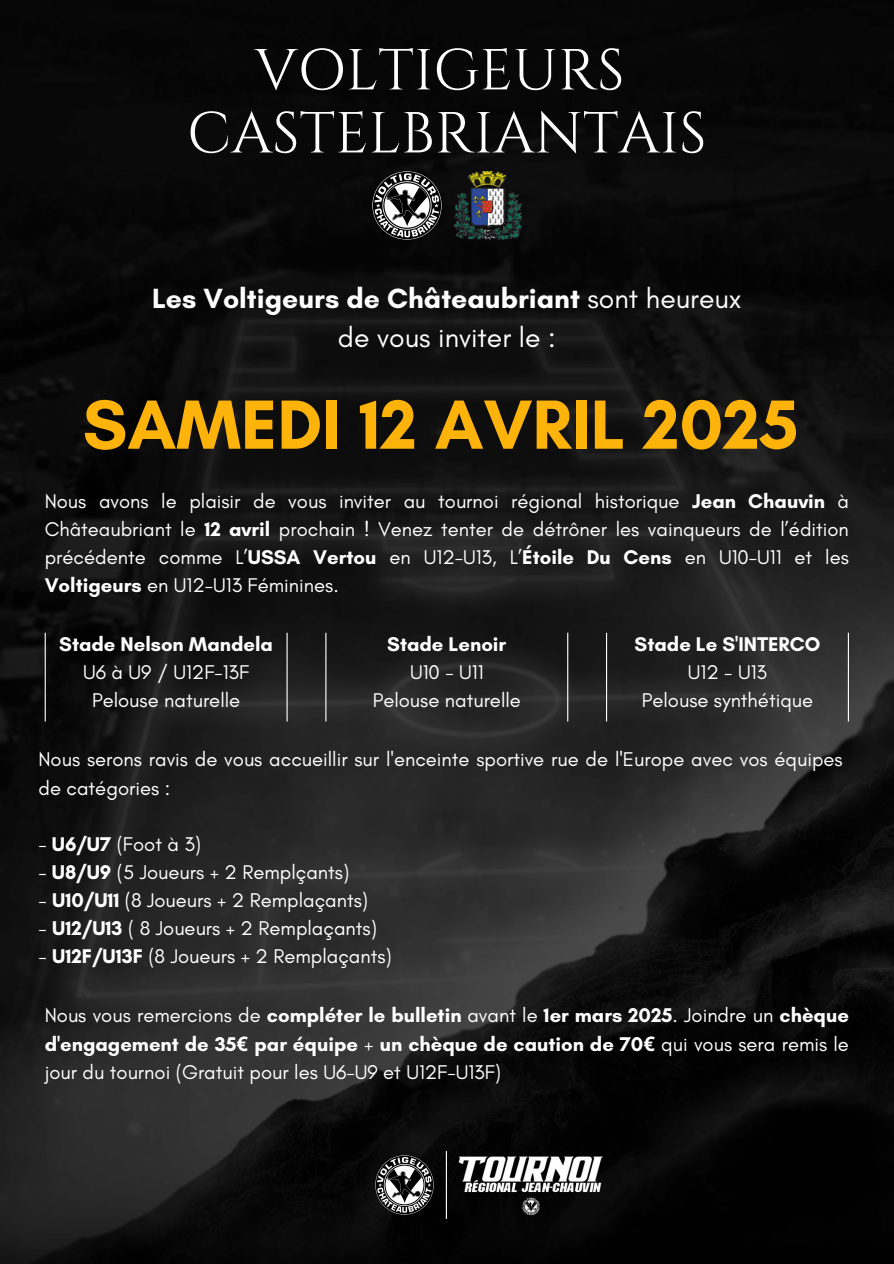
<style>
.page{position:relative;width:894px;height:1264px;background:#fff}
.page>*{position:absolute;margin:0;border:0;box-sizing:border-box;transform-origin:0 0}
.t1{font:700 70.8px "Glacial Indifference";color:#feb30b}
.t2{font:57.6px/63px "Cinzel";color:#fff;text-align:center}
.t3{font:700 28.35px/39.3px "Glacial Indifference";color:#fff;text-align:center}
.t4{font:20.25px/28.2px "Glacial Indifference";color:#fff;text-align:justify}
.t5{font:700 20.25px "Glacial Indifference";color:#fff}
.s1{font-weight:400}
.s2{font-weight:700}
.s3{font-family:"Noto Sans";font-weight:700}
</style>
<div class="page">
<img style="left:0;top:0;width:893px;height:1263px">
<img style="left:372px;top:171px;width:69px;height:69px">
<img style="left:453px;top:171px;width:68px;height:69px">
<hr style="left:286px;top:632px;width:1px;height:89px;background:#fff">
<hr style="left:45px;top:632px;width:1px;height:89px;background:#fff">
<hr style="left:567px;top:632px;width:1px;height:89px;background:#fff">
<hr style="left:325px;top:632px;width:1px;height:89px;background:#fff">
<hr style="left:847px;top:632px;width:1px;height:89px;background:#fff">
<hr style="left:605px;top:632px;width:2px;height:89px;background:#fff">
<hr style="left:445px;top:1150px;width:2px;height:68px;background:#fff">
<img style="left:375px;top:1155px;width:58px;height:59px">
<img style="left:453px;top:1150px;width:157px;height:71px">
<p class="t2" style="left:187px;top:41px;width:520px">VOLTIGEURS<br>CASTELBRIANTAIS</p>
<p class="t3" style="left:152px;top:278px;width:590px">Les Voltigeurs de Châteaubriant <span class="s1">sont heureux de vous inviter le :</span></p>
<h2 class="t1" style="left:83px;top:381px;width:717px">SAMEDI 12 AVRIL 2025</h2>
<p class="t4" style="left:45px;top:486px;width:805px">Nous avons le plaisir de vous inviter au tournoi régional historique <span class="s2">Jean Chauvin</span> à Châteaubriant le <span class="s2">12 avril</span> prochain ! Venez tenter de détrôner les vainqueurs de l’édition précédente comme L’<span class="s2">USSA Vertou</span> en U12-U13, L’<span class="s2">Étoile Du Cens</span> en U10-U11 et les <span class="s2">Voltigeurs</span> en U12-U13 Féminines.</p>
<p class="t5" style="left:59px;top:631px;width:215px">Stade Nelson Mandela</p>
<p class="t4" style="left:83px;top:658px;width:167px">U6 à U9 / U12F-13F</p>
<p class="t4" style="left:92px;top:686px;width:150px">Pelouse naturelle</p>
<p class="t5" style="left:387px;top:631px;width:120px">Stade Lenoir</p>
<p class="t4" style="left:410px;top:658px;width:75px">U10 - U11</p>
<p class="t4" style="left:372px;top:686px;width:150px">Pelouse naturelle</p>
<p class="t5" style="left:634px;top:631px;width:187px">Stade Le S'INTERCO</p>
<p class="t4" style="left:687px;top:658px;width:81px">U12 - U13</p>
<p class="t4" style="left:641px;top:686px;width:173px">Pelouse synthétique</p>
<h1 class="t4" style="left:38px;top:745px;width:805px">Nous serons ravis de vous accueillir sur l'enceinte sportive rue de l'Europe avec vos équipes de catégories :</h1>
<p class="t4" style="left:38px;top:829px;width:164px">- <span class="s2">U6/U7</span> (Foot à 3)</p>
<p class="t4" style="left:38px;top:857px;width:312px">- <span class="s2">U8/U9</span> (5 Joueurs + 2 Remplçants)</p>
<p class="t4" style="left:38px;top:885px;width:331px">- <span class="s2">U10/U11</span> (8 Joueurs + 2 Remplaçants)</p>
<p class="t4" style="left:38px;top:914px;width:340px">- <span class="s2">U12/U13</span> ( 8 Joueurs + 2 Remplaçants)</p>
<p class="t4" style="left:38px;top:942px;width:355px">- <span class="s2">U12F/U13F</span> (8 Joueurs + 2 Remplaçants)</p>
<h3 class="t4" style="left:45px;top:1001px;width:805px">Nous vous remercions de <span class="s2">compléter le bulletin</span> avant le <span class="s2">1er mars 2025</span>. Joindre un <span class="s2">chèque d'engagement de 35</span><span class="s3">€</span> <span class="s2">par équipe</span> + <span class="s2">un chèque de caution de 70</span><span class="s3">€</span> qui vous sera remis le jour du tournoi (Gratuit pour les U6-U9 et U12F-U13F)</h3>
</div>
